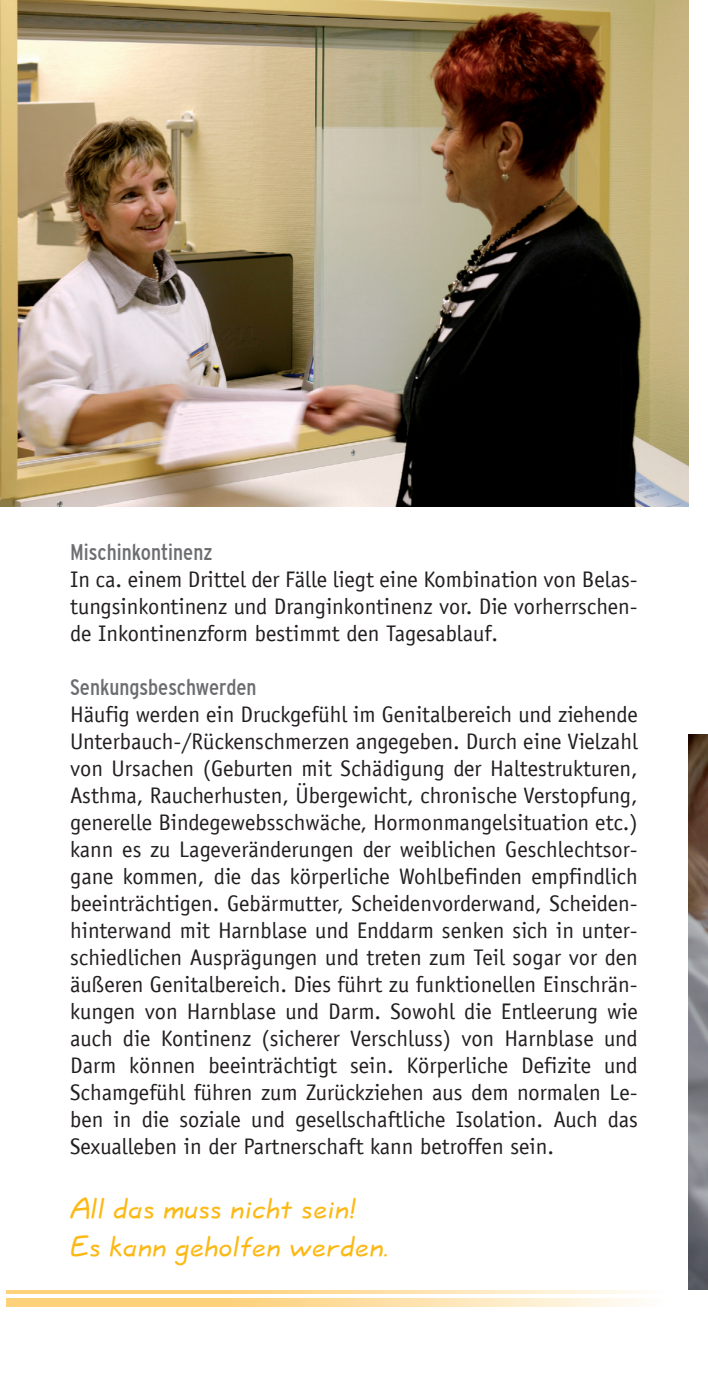
<style>
.page{position:relative;width:708px;height:1378px;background:#fff}
.page>*{position:absolute;margin:0;border:0;box-sizing:border-box;transform-origin:0 0}
.t1{font:31.5px/37.8px "Quill Script";color:#fcb814}
.t2{font:22.5px/27px "Officina Sans";color:#231f20;text-align:justify}
.t3{font:condensed 22.5px "Interstate";color:#6c6d70}
</style>
<div class="page">
<svg style="left:6px;top:1290px;width:631px;height:3px;background:#fedea0"></svg>
<svg style="left:6px;top:1298px;width:632px;height:8px;background:#fedea1"></svg>
<img style="left:0;top:0;width:689px;height:507px">
<img style="left:689px;top:734px;width:19px;height:555px">
<p class="t3" style="left:70px;top:539px;width:144px">Mischinkontinenz</p>
<p class="t2" style="left:70px;top:565px;width:569px">In ca. einem Drittel der Fälle liegt eine Kombination von Belas&shy;tungsinkontinenz und Dranginkontinenz vor. Die vorherrschen&shy;de Inkontinenzform bestimmt den Tagesablauf.</p>
<p class="t3" style="left:70px;top:674px;width:188px">Senkungsbeschwerden</p>
<p class="t2" style="left:70px;top:700px;width:569px">Häufig werden ein Druckgefühl im Genitalbereich und ziehende Unterbauch-/Rückenschmerzen angegeben. Durch eine Vielzahl von Ursachen (Geburten mit Schädigung der Haltestrukturen, Asthma, Raucherhusten, Übergewicht, chronische Verstopfung, generelle Bindegewebsschwäche, Hormonmangelsituation etc.) kann es zu Lageveränderungen der weiblichen Geschlechtsor&shy;gane kommen, die das körperliche Wohlbefinden empfindlich beeinträchtigen. Gebärmutter, Scheidenvorderwand, Scheiden&shy;hinterwand mit Harnblase und Enddarm senken sich in unter&shy;schiedlichen Ausprägungen und treten zum Teil sogar vor den äußeren Genitalbereich. Dies führt zu funktionellen Einschrän&shy;kungen von Harnblase und Darm. Sowohl die Entleerung wie auch die Kontinenz (sicherer Verschluss) von Harnblase und Darm können beeinträchtigt sein. Körperliche Defizite und Schamgefühl führen zum Zurückziehen aus dem normalen Le&shy;ben in die soziale und gesellschaftliche Isolation. Auch das Sexualleben in der Partnerschaft kann betroffen sein.</p>
<h1 class="t1" style="left:70px;top:1190px;width:320px">All das muss nicht sein!<br>Es kann geholfen werden.</h1>
</div>
